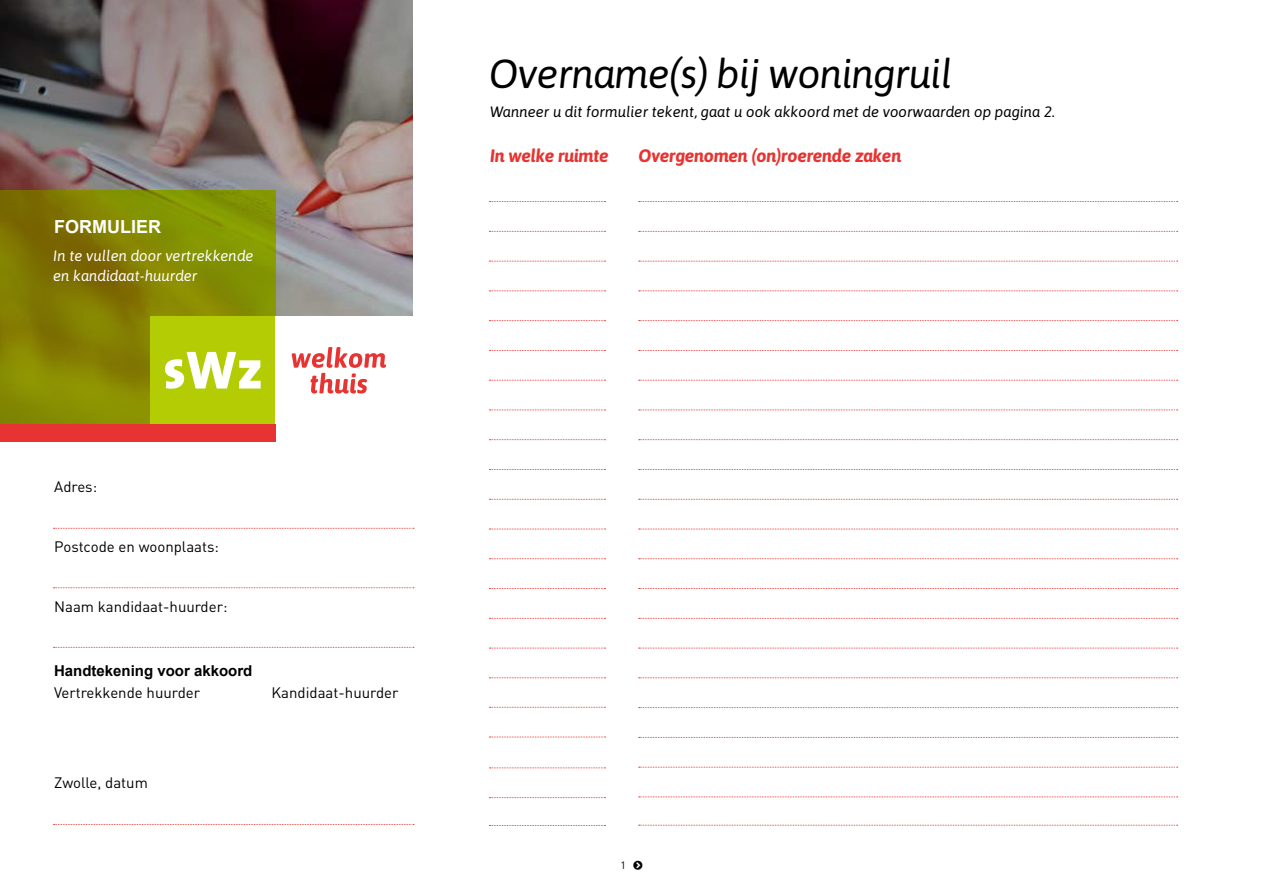
<style>
.page{position:relative;width:1263px;height:893px;background:#fff}
.page>*{position:absolute;margin:0;border:0;box-sizing:border-box;transform-origin:0 0}
.t1{font:italic 40.5px "Asap";letter-spacing:-.02em;color:#000}
.t2{font:italic 700 18px "Asap";letter-spacing:-.02em;color:#e73331}
.t3{font:700 18px "Arial";color:#fff}
.t4{font:15px "DIN";color:#000}
.t5{font:italic 15px "Asap";color:#000}
.t6{font:italic 15px/19.5px "Asap";color:#fff}
.t7{font:700 15px "Arial";color:#000}
.t8{font:10.5px "DIN";color:#000}
</style>
<div class="page">
<img style="left:0;top:0;width:412px;height:316px">
<svg style="left:0;top:190px;width:276px;height:234px;background:#838301"></svg>
<div style="left:150px;top:316px;width:126px;height:109px;background:#b4cc04"></div>
<svg style="left:165px;top:352px;width:96px;height:37px"></svg>
<svg style="left:292px;top:347px;width:94px;height:47px"></svg>
<div style="left:0;top:424px;width:276px;height:18px;background:#e73331"></div>
<svg style="left:489px;top:410px;width:116px;height:1px"></svg>
<svg style="left:489px;top:439px;width:116px;height:1px"></svg>
<svg style="left:489px;top:469px;width:116px;height:1px"></svg>
<svg style="left:489px;top:201px;width:116px;height:1px"></svg>
<svg style="left:489px;top:499px;width:116px;height:1px"></svg>
<svg style="left:489px;top:231px;width:116px;height:1px"></svg>
<svg style="left:489px;top:529px;width:116px;height:1px"></svg>
<svg style="left:489px;top:261px;width:116px;height:1px"></svg>
<svg style="left:489px;top:558px;width:116px;height:1px"></svg>
<svg style="left:489px;top:290px;width:116px;height:1px"></svg>
<svg style="left:489px;top:588px;width:116px;height:1px"></svg>
<svg style="left:54px;top:528px;width:360px;height:1px"></svg>
<svg style="left:489px;top:707px;width:116px;height:1px"></svg>
<svg style="left:489px;top:767px;width:116px;height:1px"></svg>
<svg style="left:489px;top:320px;width:116px;height:1px"></svg>
<svg style="left:489px;top:618px;width:116px;height:1px"></svg>
<svg style="left:489px;top:737px;width:116px;height:1px"></svg>
<svg style="left:489px;top:797px;width:116px;height:1px"></svg>
<svg style="left:489px;top:350px;width:116px;height:1px"></svg>
<svg style="left:489px;top:648px;width:116px;height:1px"></svg>
<svg style="left:54px;top:647px;width:360px;height:1px"></svg>
<svg style="left:54px;top:824px;width:360px;height:1px"></svg>
<svg style="left:54px;top:587px;width:360px;height:1px"></svg>
<svg style="left:489px;top:825px;width:116px;height:1px"></svg>
<svg style="left:489px;top:380px;width:116px;height:1px"></svg>
<svg style="left:489px;top:677px;width:116px;height:1px"></svg>
<svg style="left:639px;top:410px;width:539px;height:1px"></svg>
<svg style="left:639px;top:439px;width:539px;height:1px"></svg>
<svg style="left:639px;top:469px;width:539px;height:1px"></svg>
<svg style="left:639px;top:201px;width:539px;height:1px"></svg>
<svg style="left:639px;top:499px;width:539px;height:1px"></svg>
<svg style="left:639px;top:231px;width:539px;height:1px"></svg>
<svg style="left:639px;top:529px;width:539px;height:1px"></svg>
<svg style="left:639px;top:261px;width:539px;height:1px"></svg>
<svg style="left:639px;top:558px;width:539px;height:1px"></svg>
<svg style="left:639px;top:290px;width:539px;height:1px"></svg>
<svg style="left:639px;top:588px;width:539px;height:1px"></svg>
<svg style="left:639px;top:707px;width:539px;height:1px"></svg>
<svg style="left:639px;top:320px;width:539px;height:1px"></svg>
<svg style="left:639px;top:618px;width:539px;height:1px"></svg>
<svg style="left:639px;top:737px;width:539px;height:1px"></svg>
<svg style="left:639px;top:350px;width:539px;height:1px"></svg>
<svg style="left:639px;top:648px;width:539px;height:1px"></svg>
<svg style="left:639px;top:767px;width:539px;height:1px"></svg>
<svg style="left:639px;top:380px;width:539px;height:1px"></svg>
<svg style="left:639px;top:677px;width:539px;height:1px"></svg>
<svg style="left:639px;top:796px;width:539px;height:1px"></svg>
<svg style="left:639px;top:825px;width:539px;height:1px"></svg>
<p class="t3" style="left:54px;top:215px;width:108px">FORMULIER</p>
<p class="t6" style="left:53px;top:246px;width:202px">In te vullen door vertrekkende en kandidaat-huurder</p>
<p class="t4" style="left:54px;top:477px;width:44px">Adres:</p>
<p class="t4" style="left:54px;top:537px;width:166px">Postcode en woonplaats:</p>
<p class="t4" style="left:54px;top:597px;width:175px">Naam kandidaat-huurder:</p>
<p class="t7" style="left:54px;top:660px;width:200px">Handtekening voor akkoord</p>
<p class="t4" style="left:54px;top:683px;width:148px">Vertrekkende huurder</p>
<p class="t4" style="left:272px;top:683px;width:128px">Kandidaat-huurder</p>
<p class="t4" style="left:54px;top:773px;width:95px">Zwolle, datum</p>
<h1 class="t1" style="left:489px;top:47px;width:465px">Overname(s) bij woningruil</h1>
<p class="t5" style="left:490px;top:102px;width:566px">Wanneer u dit formulier tekent, gaat u ook akkoord met de voorwaarden op pagina 2.</p>
<p class="t2" style="left:490px;top:143px;width:120px">In welke ruimte</p>
<p class="t2" style="left:639px;top:143px;width:264px">Overgenomen (on)roerende zaken</p>
<p class="t8" style="left:620px;top:859px;width:7px">1</p>
</div>
